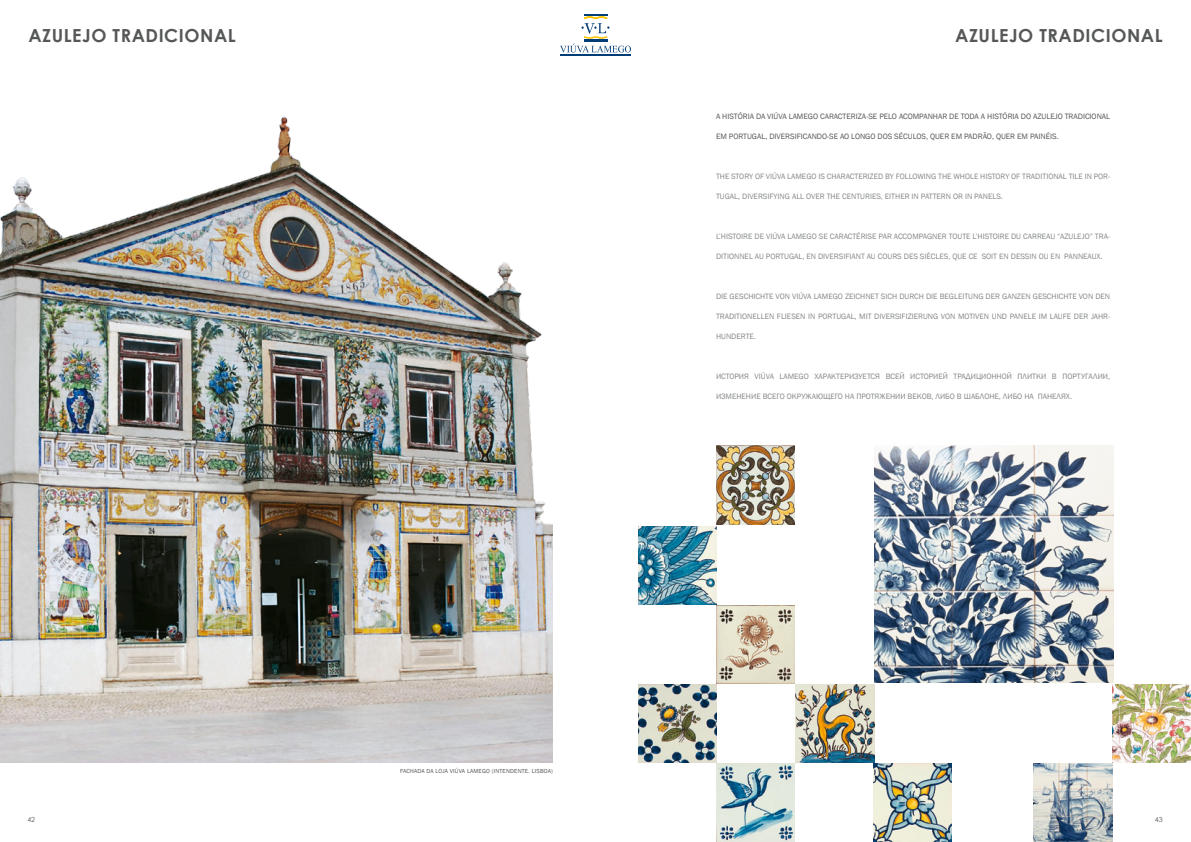
<style>
.page{position:relative;width:1191px;height:842px;background:#fff}
.page>*{position:absolute;margin:0;border:0;box-sizing:border-box;transform-origin:0 0}
.t1{font:700 18px "Century Gothic";letter-spacing:.03em;color:#565757}
.t2{font:8px "Franklin Gothic";color:#868889}
.t3{font:8px "Franklin Gothic";color:#565757}
.t4{font:7px "Century Gothic";color:#565757}
.t5{font:6px "Franklin Gothic";letter-spacing:.03em;color:#565757}
</style>
<div class="page">
<hr style="left:584px;top:14px;width:23px;height:2px;background:#003c76">
<hr style="left:560px;top:54px;width:71px;height:2px;background:#003c76">
<svg style="left:560px;top:16px;width:71px;height:36px"></svg>
<img style="left:0;top:116px;width:553px;height:647px">
<img style="left:874px;top:446px;width:239px;height:237px">
<img style="left:716px;top:764px;width:78px;height:78px">
<img style="left:638px;top:684px;width:78px;height:79px">
<img style="left:796px;top:684px;width:78px;height:78px">
<img style="left:873px;top:764px;width:78px;height:78px">
<img style="left:716px;top:606px;width:78px;height:78px">
<img style="left:638px;top:526px;width:78px;height:79px">
<img style="left:716px;top:446px;width:78px;height:78px">
<img style="left:1112px;top:684px;width:79px;height:78px">
<img style="left:1033px;top:764px;width:79px;height:78px">
<h1 class="t1" style="left:28px;top:24px;width:209px">AZULEJO TRADICIONAL</h1>
<p class="t5" style="left:400px;top:768px;width:154px">FACHADA DA LOJA VIÚVA LAMEGO (INTENDENTE. LISBOA)</p>
<h1 class="t1" style="left:955px;top:24px;width:209px">AZULEJO TRADICIONAL</h1>
<p class="t3" style="left:716px;top:111px;width:396px">A HISTÓRIA DA VIÚVA LAMEGO CARACTERIZA-SE PELO ACOMPANHAR DE TODA A HISTÓRIA DO AZULEJO TRADICIONAL</p>
<p class="t3" style="left:716px;top:131px;width:344px">EM PORTUGAL, DIVERSIFICANDO-SE AO LONGO DOS SÉCULOS, QUER EM PADRÃO, QUER EM PAINÉIS.</p>
<p class="t2" style="left:716px;top:171px;width:396px">THE STORY OF VIÚVA LAMEGO IS CHARACTERIZED BY FOLLOWING THE WHOLE HISTORY OF TRADITIONAL TILE IN POR-</p>
<p class="t2" style="left:716px;top:191px;width:288px">TUGAL, DIVERSIFYING ALL OVER THE CENTURIES, EITHER IN PATTERN OR IN PANELS.</p>
<p class="t2" style="left:716px;top:231px;width:396px">L’HISTOIRE DE VIÚVA LAMEGO SE CARACTÉRISE PAR ACCOMPAGNER TOUTE L’HISTOIRE DU CARREAU “AZULEJO” TRA-</p>
<p class="t2" style="left:716px;top:251px;width:388px">DITIONNEL AU PORTUGAL, EN DIVERSIFIANT AU COURS DES SIÈCLES, QUE CE SOIT EN DESSIN OU EN PANNEAUX.</p>
<p class="t2" style="left:716px;top:291px;width:396px">DIE GESCHICHTE VON VIÚVA LAMEGO ZEICHNET SICH DURCH DIE BEGLEITUNG DER GANZEN GESCHICHTE VON DEN</p>
<p class="t2" style="left:716px;top:311px;width:396px">TRADITIONELLEN FLIESEN IN PORTUGAL, MIT DIVERSIFIZIERUNG VON MOTIVEN UND PANELE IM LAUFE DER JAHR-</p>
<p class="t2" style="left:716px;top:331px;width:41px">HUNDERTE.</p>
<p class="t2" style="left:716px;top:371px;width:396px">ИСТОРИЯ VIÚVA LAMEGO ХАРАКТЕРИЗУЕТСЯ ВСЕЙ ИСТОРИЕЙ ТРАДИЦИОННОЙ ПЛИТКИ В ПОРТУГАЛИИ,</p>
<p class="t2" style="left:716px;top:391px;width:357px">ИЗМЕНЕНИЕ ВСЕГО ОКРУЖАЮЩЕГО НА ПРОТЯЖЕНИИ ВЕКОВ, ЛИБО В ШАБЛОНЕ, ЛИБО НА ПАНЕЛЯХ.</p>
<p class="t4" style="left:27px;top:815px;width:9px">42</p>
<p class="t4" style="left:1154px;top:815px;width:9px">43</p>
</div>
